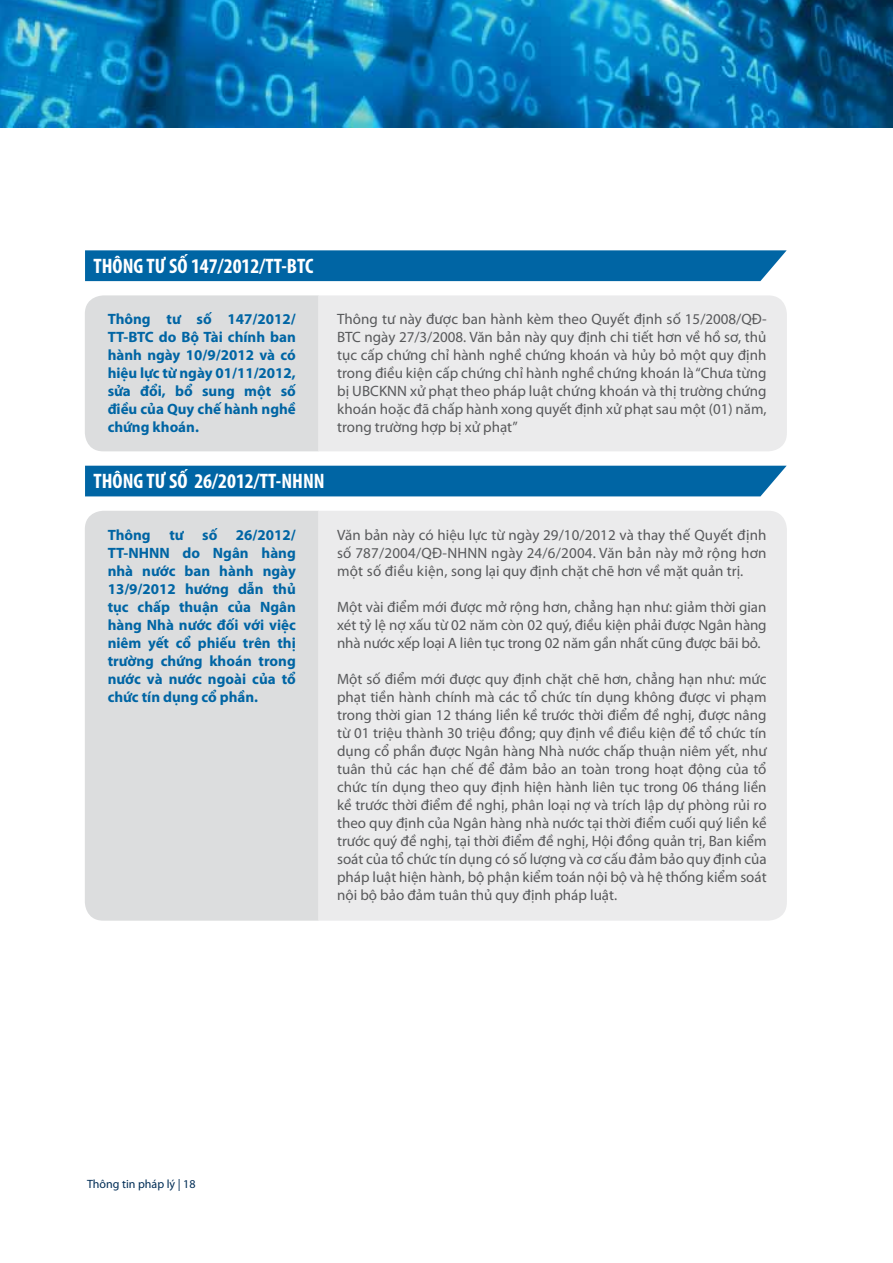
<style>
.page{position:relative;width:893px;height:1263px;background:#fff}
.page>*{position:absolute;margin:0;border:0;box-sizing:border-box;transform-origin:0 0}
.t1{font:700 condensed 21px "Myriad Pro";color:#fff}
.t2{font:15px/18px "Myriad Pro";color:#58595b;text-align:justify}
.t3{font:700 15px/18px "Myriad Pro";color:#0065a4;text-align:justify}
.t4{font:12px "Myriad Pro";color:#002d56}
</style>
<div class="page">
<div style="left:85px;top:250px;width:702px;height:31px;background:#0065a4"></div>
<div style="left:85px;top:466px;width:702px;height:30px;background:#0065a4"></div>
<div style="left:85px;top:295px;width:233px;height:156px;background:#dcddde"></div>
<div style="left:85px;top:511px;width:233px;height:410px;background:#dcddde"></div>
<div style="left:318px;top:295px;width:469px;height:156px;background:#ebebec"></div>
<div style="left:318px;top:511px;width:469px;height:410px;background:#ebebec"></div>
<img style="left:0;top:0;width:893px;height:128px">
<h1 class="t1" style="left:94px;top:252px;width:221px">THÔNG TƯ SỐ 147/2012/TT-BTC</h1>
<p class="t3" style="left:108px;top:309px;width:190px">Thông tư số 147/2012/ TT-BTC do Bộ Tài chính ban hành ngày 10/9/2012 và có hiệu lực từ ngày 01/11/2012, sửa đổi, bổ sung một số điều của Quy chế hành nghề chứng khoán.</p>
<h1 class="t1" style="left:94px;top:468px;width:233px">THÔNG TƯ SỐ 26/2012/TT-NHNN</h1>
<p class="t2" style="left:337px;top:310px;width:431px">Thông tư này được ban hành kèm theo Quyết định số 15/2008/QĐ-BTC ngày 27/3/2008. Văn bản này quy định chi tiết hơn về hồ sơ, thủ tục cấp chứng chỉ hành nghề chứng khoán và hủy bỏ một quy định trong điều kiện cấp chứng chỉ hành nghề chứng khoán là “Chưa từng bị UBCKNN xử phạt theo pháp luật chứng khoán và thị trường chứng khoán hoặc đã chấp hành xong quyết định xử phạt sau một (01) năm, trong trường hợp bị xử phạt”</p>
<p class="t3" style="left:108px;top:525px;width:190px">Thông tư số 26/2012/ TT-NHNN do Ngân hàng nhà nước ban hành ngày 13/9/2012 hướng dẫn thủ tục chấp thuận của Ngân hàng Nhà nước đối với việc niêm yết cổ phiếu trên thị trường chứng khoán trong nước và nước ngoài của tổ chức tín dụng cổ phần.</p>
<p class="t2" style="left:337px;top:526px;width:431px">Văn bản này có hiệu lực từ ngày 29/10/2012 và thay thế Quyết định số 787/2004/QĐ-NHNN ngày 24/6/2004. Văn bản này mở rộng hơn một số điều kiện, song lại quy định chặt chẽ hơn về mặt quản trị.</p>
<p class="t2" style="left:337px;top:598px;width:431px">Một vài điểm mới được mở rộng hơn, chẳng hạn như: giảm thời gian xét tỷ lệ nợ xấu từ 02 năm còn 02 quý, điều kiện phải được Ngân hàng nhà nước xếp loại A liên tục trong 02 năm gần nhất cũng được bãi bỏ.</p>
<p class="t2" style="left:337px;top:670px;width:431px">Một số điểm mới được quy định chặt chẽ hơn, chẳng hạn như: mức phạt tiền hành chính mà các tổ chức tín dụng không được vi phạm trong thời gian 12 tháng liền kề trước thời điểm đề nghị, được nâng từ 01 triệu thành 30 triệu đồng; quy định về điều kiện để tổ chức tín dụng cổ phần được Ngân hàng Nhà nước chấp thuận niêm yết, như tuân thủ các hạn chế để đảm bảo an toàn trong hoạt động của tổ chức tín dụng theo quy định hiện hành liên tục trong 06 tháng liền kề trước thời điểm đề nghị, phân loại nợ và trích lập dự phòng rủi ro theo quy định của Ngân hàng nhà nước tại thời điểm cuối quý liền kề trước quý đề nghị, tại thời điểm đề nghị, Hội đồng quản trị, Ban kiểm soát của tổ chức tín dụng có số lượng và cơ cấu đảm bảo quy định của pháp luật hiện hành, bộ phận kiểm toán nội bộ và hệ thống kiểm soát nội bộ bảo đảm tuân thủ quy định pháp luật.</p>
<p class="t4" style="left:87px;top:1176px;width:110px">Thông tin pháp lý | 18</p>
</div>
